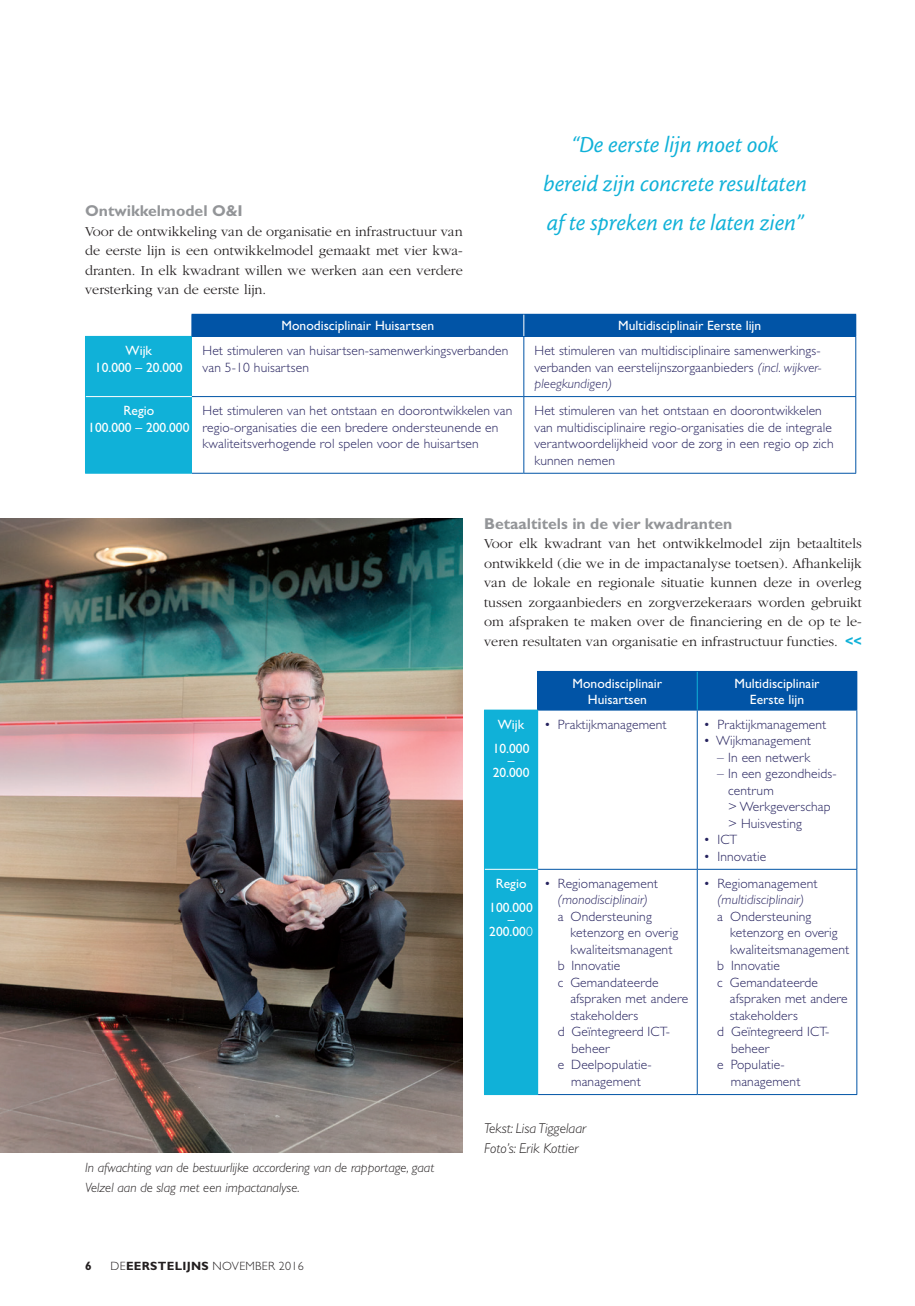
<style>
.page{position:relative;width:915px;height:1306px;background:#fff}
.page>*{position:absolute;margin:0;border:0;box-sizing:border-box;transform-origin:0 0}
.t1{font:24px/39px "Cronos MM It 408 16";letter-spacing:.005em;color:#10b1d8;text-align:center}
.t2{font:700 15.75px "Gill Sans";color:#939598}
.t3{font:300 14.25px/19.5px "Garamond";color:#231f20;text-align:justify}
.t4{font:italic 300 14.25px/19.5px "Gill Sans";color:#231f20}
.t5{font:300 13.5px/16.5px "Gill Sans";letter-spacing:.01em;color:#26235f}
.t6{font:13.5px/16.5px "Gill Sans";color:#fff;text-align:center}
.t7{font:italic 300 13.5px/19.5px "Gill Sans";color:#231f20}
.t8{font:italic 300 13.5px "Gill Sans";letter-spacing:.01em;color:#26235f}
.t9{font:300 12px "Gill Sans";letter-spacing:.025em;color:#231f20}
.t10{font:700 12px "Gill Sans";color:#231f20}
.s1{font-style:italic}
.s2{font-family:"Gill Sans";font-weight:700;color:#10b1d8}
.s3{font-weight:700}
.s4{font-weight:300}
</style>
<div class="page">
<img style="left:0;top:519px;width:462px;height:633px">
<div style="left:537px;top:671px;width:160px;height:39px;background:#0154a6"></div>
<div style="left:697px;top:671px;width:159px;height:39px;background:#0154a6"></div>
<div style="left:484px;top:710px;width:53px;height:159px;background:#10b1d8"></div>
<div style="left:484px;top:869px;width:53px;height:225px;background:#10b1d8"></div>
<hr style="left:856px;top:672px;width:1px;height:37px;background:#0154a6">
<hr style="left:484px;top:709px;width:54px;height:1px;background:#10b1d8">
<hr style="left:537px;top:710px;width:1px;height:159px;background:#10b1d8">
<hr style="left:537px;top:869px;width:1px;height:225px;background:#10b1d8">
<hr style="left:484px;top:1094px;width:54px;height:1px;background:#10b1d8">
<hr style="left:484px;top:869px;width:53px;height:1px;background:#fff">
<hr style="left:696px;top:710px;width:1px;height:159px;background:#0154a6">
<hr style="left:856px;top:710px;width:1px;height:159px;background:#0154a6">
<hr style="left:538px;top:869px;width:159px;height:1px;background:#0154a6">
<hr style="left:697px;top:869px;width:159px;height:1px;background:#0154a6">
<hr style="left:696px;top:869px;width:1px;height:225px;background:#0154a6">
<hr style="left:856px;top:869px;width:1px;height:225px;background:#0154a6">
<hr style="left:538px;top:1094px;width:159px;height:1px;background:#0154a6">
<hr style="left:697px;top:1094px;width:159px;height:1px;background:#0154a6">
<hr style="left:696px;top:672px;width:1px;height:37px;background:#10b1d8">
<div style="left:192px;top:314px;width:331px;height:22px;background:#0154a6"></div>
<div style="left:523px;top:314px;width:332px;height:22px;background:#0154a6"></div>
<div style="left:85px;top:336px;width:107px;height:60px;background:#10b1d8"></div>
<div style="left:85px;top:396px;width:107px;height:77px;background:#10b1d8"></div>
<hr style="left:523px;top:337px;width:1px;height:59px;background:#0154a6">
<hr style="left:855px;top:337px;width:1px;height:59px;background:#0154a6">
<hr style="left:192px;top:396px;width:331px;height:1px;background:#0154a6">
<hr style="left:523px;top:396px;width:332px;height:1px;background:#0154a6">
<hr style="left:523px;top:397px;width:1px;height:76px;background:#0154a6">
<hr style="left:855px;top:397px;width:1px;height:76px;background:#0154a6">
<hr style="left:192px;top:473px;width:331px;height:1px;background:#0154a6">
<hr style="left:523px;top:473px;width:332px;height:1px;background:#0154a6">
<hr style="left:191px;top:314px;width:332px;height:1px;background:#0154a6">
<svg style="left:191px;top:315px;width:1px;height:21px"></svg>
<svg style="left:855px;top:315px;width:1px;height:21px"></svg>
<hr style="left:191px;top:336px;width:332px;height:1px;background:#0154a6">
<hr style="left:523px;top:336px;width:332px;height:1px;background:#0154a6">
<svg style="left:523px;top:315px;width:1px;height:21px"></svg>
<hr style="left:85px;top:473px;width:107px;height:1px;background:#10b1d8">
<hr style="left:86px;top:396px;width:106px;height:1px;background:#fff">
<h1 class="t1" style="left:543px;top:125px;width:265px">“De eerste lijn moet ook bereid zijn concrete resultaten af te spreken en te laten zien”</h1>
<p class="t2" style="left:85px;top:202px;width:159px">Ontwikkelmodel O&amp;I</p>
<p class="t3" style="left:85px;top:222px;width:379px">Voor de ontwikkeling van de organisatie en infrastructuur van de eerste lijn is een ontwikkelmodel gemaakt met vier kwa&shy;dranten. In elk kwadrant willen we werken aan een verdere versterking van de eerste lijn.</p>
<p class="t6" style="left:281px;top:318px;width:154px">Monodisciplinair Huisartsen</p>
<p class="t6" style="left:618px;top:318px;width:144px">Multidisciplinair Eerste lijn</p>
<p class="t6" style="left:95px;top:342px;width:89px">Wijk<br>10.000 – 20.000</p>
<p class="t5" style="left:202px;top:342px;width:307px">Het stimuleren van huisartsen-samenwerkingsverbanden van 5-10 huisartsen</p>
<p class="t5" style="left:534px;top:342px;width:288px">Het stimuleren van multidisciplinaire samenwerkings&shy;verbanden van eerstelijnszorgaanbieders <span class="s1">(incl. wijkver&shy;pleegkundigen)</span></p>
<p class="t6" style="left:88px;top:402px;width:103px">Regio<br>100.000 – 200.000</p>
<p class="t5" style="left:202px;top:402px;width:311px">Het stimuleren van het ontstaan en doorontwikkelen van regio-organisaties die een bredere ondersteunende en kwaliteitsverhogende rol spelen voor de huisartsen</p>
<p class="t5" style="left:534px;top:402px;width:300px">Het stimuleren van het ontstaan en doorontwikkelen van multidisciplinaire regio-organisaties die de integrale verantwoordelijkheid voor de zorg in een regio op zich kunnen nemen</p>
<p class="t2" style="left:484px;top:514px;width:250px">Betaaltitels in de vier kwadranten</p>
<p class="t3" style="left:484px;top:534px;width:379px">Voor elk kwadrant van het ontwikkelmodel zijn betaaltitels ontwikkeld (die we in de impactanalyse toetsen). Afhankelijk van de lokale en regionale situatie kunnen deze in overleg tussen zorgaanbieders en zorgverzekeraars worden gebruikt om afspraken te maken over de financiering en de op te le&shy;veren resultaten van organisatie en infrastructuur functies. <span class="s2">&lt;&lt;</span></p>
<p class="t6" style="left:572px;top:675px;width:91px">Monodisciplinair<br>Huisartsen</p>
<p class="t6" style="left:734px;top:675px;width:87px">Multidisciplinair<br>Eerste lijn</p>
<p class="t6" style="left:492px;top:712px;width:38px;line-height:24px">Wijk<br>10.000</p>
<p class="t6" style="left:492px;top:754px;width:38px;line-height:12px">–<br>20.000</p>
<p class="t5" style="left:544px;top:716px;width:124px">• Praktijkmanagement</p>
<p class="t5" style="left:703px;top:716px;width:124px">• Praktijkmanagement</p>
<p class="t5" style="left:703px;top:732px;width:109px">• Wijkmanagement</p>
<p class="t5" style="left:717px;top:749px;width:94px">– In een netwerk</p>
<p class="t5" style="left:727px;top:765px;width:110px;text-indent:-11px">– In een gezondheids&shy;centrum<br>&gt; Werkgeverschap &gt; Huisvesting</p>
<p class="t5" style="left:703px;top:831px;width:35px">• ICT</p>
<p class="t5" style="left:703px;top:848px;width:64px">• Innovatie</p>
<p class="t7" style="left:85px;top:1158px;width:350px">In afwachting van de bestuurlijke accordering van de rapportage, gaat<br>Velzel aan de slag met een impactanalyse.</p>
<p class="t10" style="left:85px;top:1258px;width:8px">6</p>
<p class="t9" style="left:111px;top:1258px;width:194px">DE<span class="s3">EERSTELIJNS</span> NOVEMBER 2016</p>
<p class="t6" style="left:489px;top:871px;width:45px;line-height:24px">Regio<br>100.000</p>
<p class="t6" style="left:489px;top:913px;width:45px;line-height:12px">–<br>200.00<span class="s4">0</span></p>
<p class="t5" style="left:544px;top:875px;width:115px">• Regiomanagement</p>
<p class="t8" style="left:557px;top:892px;width:92px">(monodisciplinair)</p>
<p class="t5" style="left:557px;top:908px;width:95px">a Ondersteuning</p>
<p class="t5" style="left:570px;top:924px;width:109px">ketenzorg en overig</p>
<p class="t5" style="left:570px;top:941px;width:103px">kwaliteitsmanagent</p>
<p class="t5" style="left:557px;top:957px;width:64px">b Innovatie</p>
<p class="t5" style="left:557px;top:974px;width:102px">c Gemandateerde</p>
<p class="t5" style="left:570px;top:990px;width:119px">afspraken met andere</p>
<p class="t5" style="left:570px;top:1007px;width:69px">stakeholders</p>
<p class="t5" style="left:557px;top:1023px;width:114px">d Geïntegreerd ICT-</p>
<p class="t5" style="left:571px;top:1040px;width:40px">beheer</p>
<p class="t5" style="left:557px;top:1056px;width:94px">e Deelpopulatie-</p>
<p class="t5" style="left:571px;top:1073px;width:71px">management</p>
<p class="t4" style="left:484px;top:1118px;width:103px">Tekst: Lisa Tiggelaar<br>Foto’s: Erik Kottier</p>
<p class="t5" style="left:703px;top:875px;width:115px">• Regiomanagement</p>
<p class="t8" style="left:717px;top:892px;width:88px">(multidisciplinair)</p>
<p class="t5" style="left:717px;top:908px;width:95px">a Ondersteuning</p>
<p class="t5" style="left:729px;top:924px;width:109px">ketenzorg en overig</p>
<p class="t5" style="left:729px;top:941px;width:121px">kwaliteitsmanagement</p>
<p class="t5" style="left:717px;top:957px;width:64px">b Innovatie</p>
<p class="t5" style="left:717px;top:974px;width:102px">c Gemandateerde</p>
<p class="t5" style="left:729px;top:990px;width:119px">afspraken met andere</p>
<p class="t5" style="left:729px;top:1007px;width:69px">stakeholders</p>
<p class="t5" style="left:717px;top:1023px;width:114px">d Geïntegreerd ICT-</p>
<p class="t5" style="left:731px;top:1040px;width:40px">beheer</p>
<p class="t5" style="left:717px;top:1056px;width:69px">e Populatie-</p>
<p class="t5" style="left:730px;top:1073px;width:71px">management</p>
</div>
